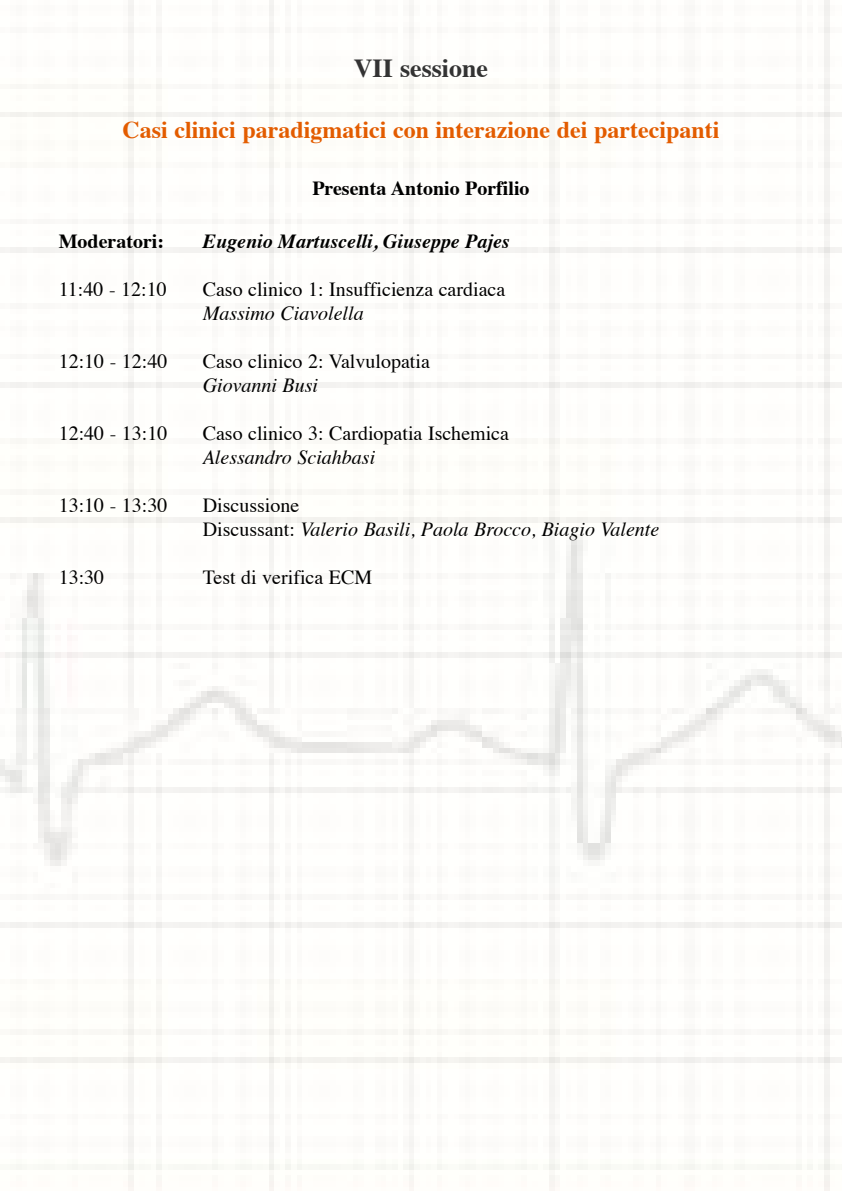
<style>
.page{position:relative;width:842px;height:1191px;background:#fff}
.page>*{position:absolute;margin:0;border:0;box-sizing:border-box;transform-origin:0 0}
.t1{font:700 26px "Times";color:#333}
.t2{font:700 24px "Times";color:#e35c00}
.t3{font:20px "Times";color:#000}
.t4{font:italic 20px/24px "Times";color:#000}
.t5{font:700 20px "Times";color:#000}
.t6{font:italic 700 20px "Times";color:#000}
.s1{font-style:normal}
</style>
<div class="page">
<img style="left:0;top:0;width:842px;height:1191px">
<h1 class="t1" style="left:354px;top:57px;width:136px">VII sessione</h1>
<p class="t2" style="left:123px;top:120px;width:598px">Casi clinici paradigmatici con interazione dei partecipanti</p>
<p class="t5" style="left:312px;top:180px;width:219px">Presenta Antonio Porfilio</p>
<p class="t5" style="left:59px;top:233px;width:107px">Moderatori:</p>
<p class="t6" style="left:203px;top:233px;width:309px">Eugenio Martuscelli, Giuseppe Pajes</p>
<p class="t3" style="left:59px;top:281px;width:110px">11:40 - 12:10</p>
<p class="t3" style="left:203px;top:281px;width:304px">Caso clinico 1: Insufficienza cardiaca</p>
<p class="t4" style="left:203px;top:303px;width:163px">Massimo Ciavolella</p>
<p class="t3" style="left:59px;top:353px;width:110px">12:10 - 12:40</p>
<p class="t3" style="left:203px;top:353px;width:229px">Caso clinico 2: Valvulopatia</p>
<p class="t4" style="left:203px;top:375px;width:117px">Giovanni Busi</p>
<p class="t3" style="left:59px;top:425px;width:110px">12:40 - 13:10</p>
<p class="t3" style="left:203px;top:425px;width:308px">Caso clinico 3: Cardiopatia Ischemica</p>
<p class="t4" style="left:203px;top:447px;width:174px">Alessandro Sciahbasi</p>
<p class="t3" style="left:59px;top:497px;width:110px">13:10 - 13:30</p>
<p class="t4" style="left:203px;top:495px;width:458px"><span class="s1">Discussione<br>Discussant:</span> Valerio Basili, Paola Brocco, Biagio Valente</p>
<p class="t3" style="left:59px;top:569px;width:47px">13:30</p>
<p class="t3" style="left:203px;top:569px;width:171px">Test di verifica ECM</p>
</div>
